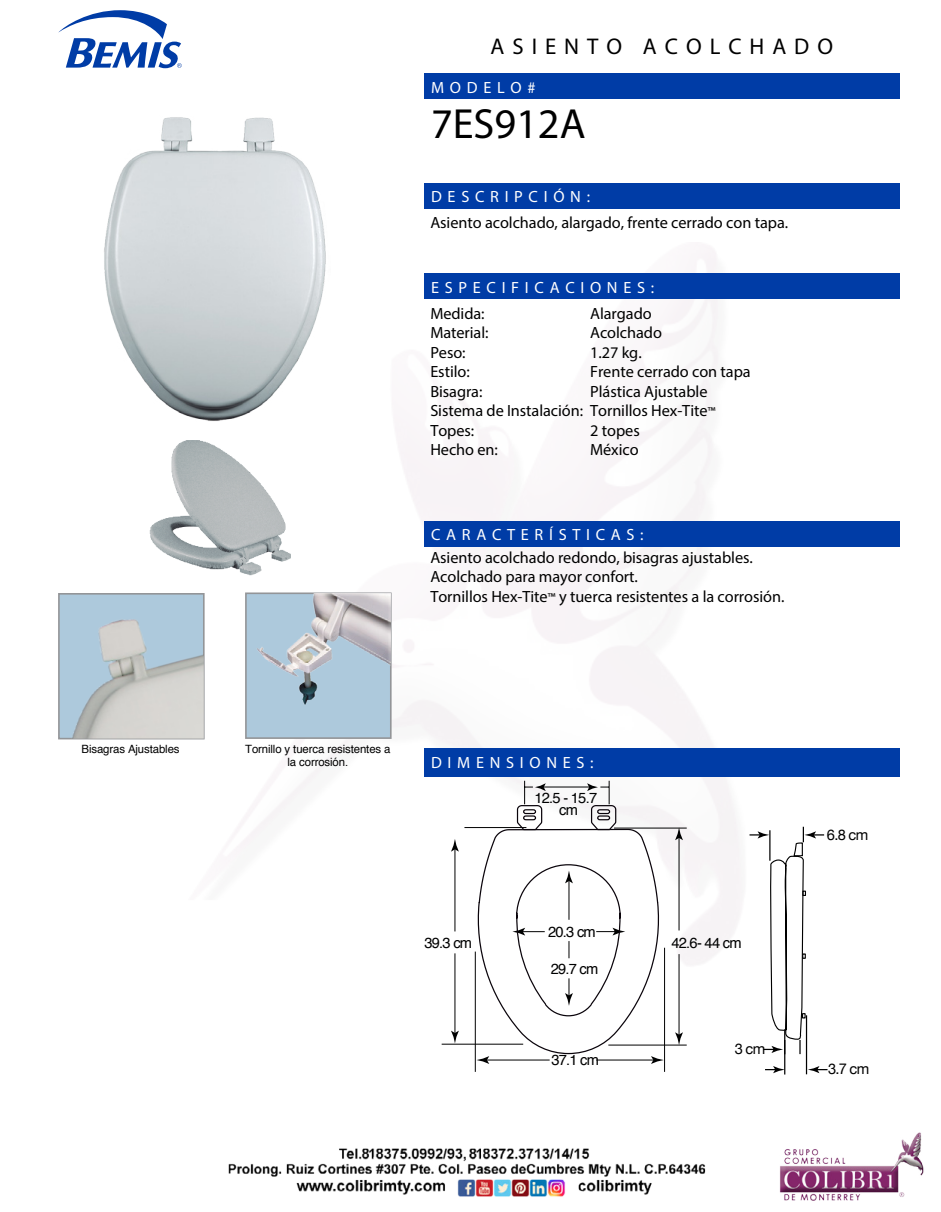
<style>
.page{position:relative;width:941px;height:1212px;background:#fff}
.page>*{position:absolute;margin:0;border:0;box-sizing:border-box;transform-origin:0 0}
.t1{font:500 condensed 42.3px "Helvetica Neue";color:#000}
.t2{font:700 condensed 22.8px "Helvetica Neue";letter-spacing:.35em;color:#000}
.t3{font:500 condensed 16.2px/19.5px "Helvetica Neue";letter-spacing:-.005em;color:#000}
.t4{font:700 condensed 16.2px "Helvetica Neue";letter-spacing:.35em;color:#fff}
.t5{font:14.85px "Helvetica Neue";color:#000101}
.t6{font:14.7px/12px "Helvetica";letter-spacing:-.05em;color:#000101;text-align:center}
.t7{font:11.4px/13.6px "Helvetica";letter-spacing:-.01em;color:#000;text-align:center}
.s1{font-size:13.05px}
</style>
<div class="page">
<img style="left:188px;top:248px;width:564px;height:722px">
<img style="left:228px;top:1148px;width:478px;height:49px">
<img style="left:780px;top:1132px;width:144px;height:69px">
<hr style="left:805px;top:1015px;width:2px;height:59px;background:#000">
<hr style="left:784px;top:1029px;width:1px;height:46px;background:#000">
<svg style="left:807px;top:1066px;width:20px;height:7px"></svg>
<svg style="left:765px;top:1066px;width:19px;height:7px"></svg>
<svg style="left:749px;top:816px;width:75px;height:238px"></svg>
<svg style="left:58px;top:10px;width:124px;height:58px"></svg>
<hr style="left:475px;top:952px;width:1px;height:120px;background:#000101">
<hr style="left:664px;top:948px;width:1px;height:124px;background:#000101">
<hr style="left:464px;top:827px;width:62px;height:1px;background:#000101">
<hr style="left:441px;top:1044px;width:82px;height:1px;background:#000101">
<hr style="left:454px;top:848px;width:1px;height:83px;background:#000101">
<svg style="left:451px;top:839px;width:8px;height:13px"></svg>
<hr style="left:454px;top:953px;width:1px;height:81px;background:#000101">
<svg style="left:451px;top:1031px;width:8px;height:12px"></svg>
<hr style="left:608px;top:1045px;width:78px;height:1px;background:#000101">
<hr style="left:614px;top:828px;width:72px;height:1px;background:#000101">
<hr style="left:678px;top:837px;width:1px;height:93px;background:#000101">
<svg style="left:675px;top:827px;width:8px;height:13px"></svg>
<hr style="left:678px;top:954px;width:1px;height:82px;background:#000101">
<svg style="left:675px;top:1032px;width:8px;height:13px"></svg>
<svg style="left:474px;top:781px;width:189px;height:283px"></svg>
<div style="left:246px;top:593px;width:145px;height:145px;background:#adc9dc"></div>
<div style="left:245px;top:592px;width:146px;height:147px;border:2px solid #939598"></div>
<div style="left:58px;top:593px;width:147px;height:146px;border:2px solid #939598"></div>
<img style="left:59px;top:594px;width:145px;height:145px">
<img style="left:249px;top:593px;width:142px;height:125px">
<img style="left:149px;top:438px;width:144px;height:138px">
<div style="left:424px;top:73px;width:475px;height:26px;background:#003ca6"></div>
<div style="left:424px;top:748px;width:475px;height:29px;background:#003ca6"></div>
<div style="left:424px;top:521px;width:475px;height:26px;background:#003ca6"></div>
<div style="left:424px;top:274px;width:475px;height:25px;background:#003ca6"></div>
<div style="left:424px;top:183px;width:475px;height:25px;background:#003ca6"></div>
<img style="left:104px;top:117px;width:227px;height:307px">
<p class="t7" style="left:82px;top:742px;width:99px">Bisagras Ajustables</p>
<h2 class="t2" style="left:490px;top:33px;width:344px">ASIENTO ACOLCHADO</h2>
<p class="t4" style="left:431px;top:78px;width:106px">MODELO#</p>
<h1 class="t1" style="left:431px;top:98px;width:156px">7ES912A</h1>
<p class="t4" style="left:431px;top:186px;width:160px">DESCRIPCIÓN:</p>
<p class="t3" style="left:430px;top:212px;width:359px">Asiento acolchado, alargado, frente cerrado con tapa.</p>
<p class="t4" style="left:431px;top:277px;width:224px">ESPECIFICACIONES:</p>
<p class="t3" style="left:430px;top:303px;width:287px">Medida:<br>Material:<br>Peso:<br>Estilo:<br>Bisagra:<br>Sistema de Instalación: Tornillos Hex-Tite<span class="s1">™<br></span>Topes:<br>Hecho en:</p>
<p class="t3" style="left:590px;top:303px;width:162px">Alargado<br>Acolchado<br>1.27 kg.<br>Frente cerrado con tapa<br>Plástica Ajustable</p>
<p class="t3" style="left:590px;top:420px;width:51px">2 topes<br>México</p>
<p class="t4" style="left:431px;top:525px;width:214px">CARACTERÍSTICAS:</p>
<p class="t3" style="left:430px;top:547px;width:355px">Asiento acolchado redondo, bisagras ajustables.<br>Acolchado para mayor confort.<br>Tornillos Hex-Tite<span class="s1">™</span> y tuerca resistentes a la corrosión.</p>
<p class="t7" style="left:245px;top:742px;width:147px">Tornillo y tuerca resistentes a la corrosión.</p>
<p class="t4" style="left:431px;top:752px;width:164px">DIMENSIONES:</p>
<p class="t6" style="left:534px;top:792px;width:64px">12.5 - 15.7 cm</p>
<p class="t6" style="left:548px;top:926px;width:49px">20.3 cm</p>
<p class="t6" style="left:550px;top:964px;width:49px">29.7 cm</p>
<p class="t6" style="left:424px;top:937px;width:49px">39.3 cm</p>
<p class="t6" style="left:671px;top:938px;width:72px">42.6- 44 cm</p>
<p class="t6" style="left:551px;top:1054px;width:49px">37.1 cm</p>
<p class="t5" style="left:734px;top:1038px;width:32px">3 cm</p>
<p class="t5" style="left:827px;top:824px;width:43px">6.8 cm</p>
<p class="t5" style="left:828px;top:1058px;width:43px">3.7 cm</p>
</div>
